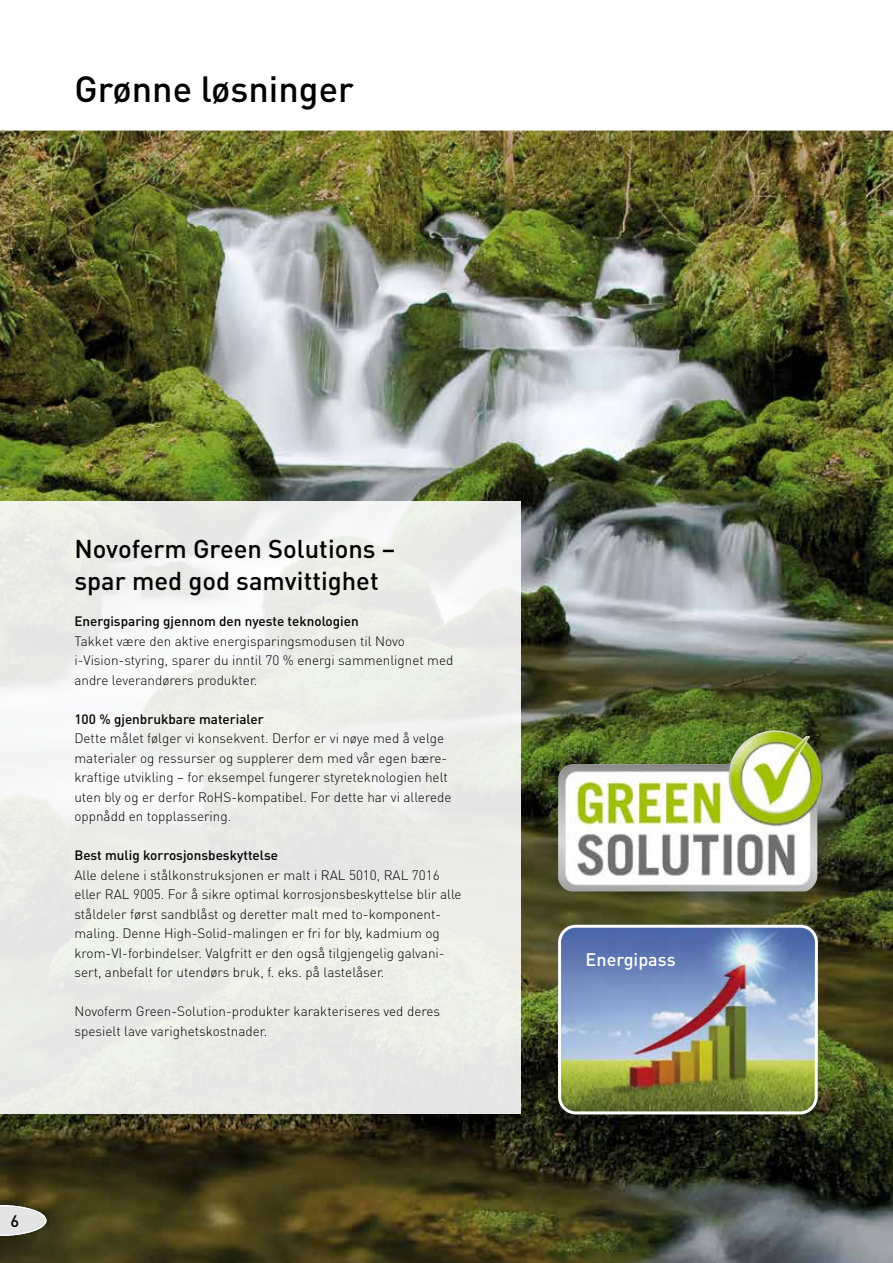
<style>
.page{position:relative;width:893px;height:1263px;background:#fff}
.page>*{position:absolute;margin:0;border:0;box-sizing:border-box;transform-origin:0 0}
.t1{font:500 36px "DIN Pro";color:#000}
.t2{font:500 25.5px/31.5px "DIN Pro";color:#000}
.t3{font:500 18px "DIN Pro";color:#fff}
.t4{font:500 16.5px "DIN Pro";color:#000}
.t5{font:300 13.5px/19.5px "DIN Pro";color:#000}
.t6{font:500 13.5px "DIN Pro";color:#000}
</style>
<div class="page">
<img style="left:0;top:131px;width:893px;height:1132px">
<img style="left:557px;top:131px;width:262px;height:985px">
<img style="left:558px;top:730px;width:265px;height:161px">
<svg style="left:0;top:501px;width:521px;height:613px;fill:#ecede8"></svg>
<svg style="left:0;top:1205px;width:46px;height:31px"></svg>
<h1 class="t1" style="left:74px;top:64px;width:281px">Grønne løsninger</h1>
<h2 class="t2" style="left:74px;top:532px;width:322px">Novoferm Green Solutions – spar med god samvittighet</h2>
<p class="t6" style="left:74px;top:612px;width:286px">Energisparing gjennom den nyeste teknologien</p>
<p class="t5" style="left:74px;top:630px;width:381px">Takket være den aktive energisparingsmodusen til Novo i-Vision-styring, sparer du inntil 70 % energi sammenlignet med andre leverandørers produkter.</p>
<p class="t6" style="left:74px;top:709px;width:191px">100 % gjenbrukbare materialer</p>
<p class="t5" style="left:74px;top:728px;width:379px">Dette målet følger vi konsekvent. Derfor er vi nøye med å velge materialer og ressurser og supplerer dem med vår egen bære&shy;kraftige utvikling – for eksempel fungerer styreteknologien helt uten bly og er derfor RoHS-kompatibel. For dette har vi allerede oppnådd en topplassering.</p>
<p class="t6" style="left:74px;top:846px;width:205px">Best mulig korrosjonsbeskyttelse</p>
<p class="t5" style="left:74px;top:864px;width:389px">Alle delene i stålkonstruksjonen er malt i RAL 5010, RAL 7016 eller RAL 9005. For å sikre optimal korrosjonsbeskyttelse blir alle ståldeler først sandblåst og deretter malt med to-komponent&shy;maling. Denne High-Solid-malingen er fri for bly, kadmium og krom-VI-forbindelser. Valgfritt er den også tilgjengelig galvani&shy;sert, anbefalt for utendørs bruk, f. eks. på lastelåser.</p>
<p class="t5" style="left:74px;top:1001px;width:367px">Novoferm Green-Solution-produkter karakteriseres ved deres spesielt lave varighetskostnader.</p>
<p class="t4" style="left:10px;top:1210px;width:10px">6</p>
<h3 class="t3" style="left:586px;top:947px;width:92px">Energipass</h3>
</div>
